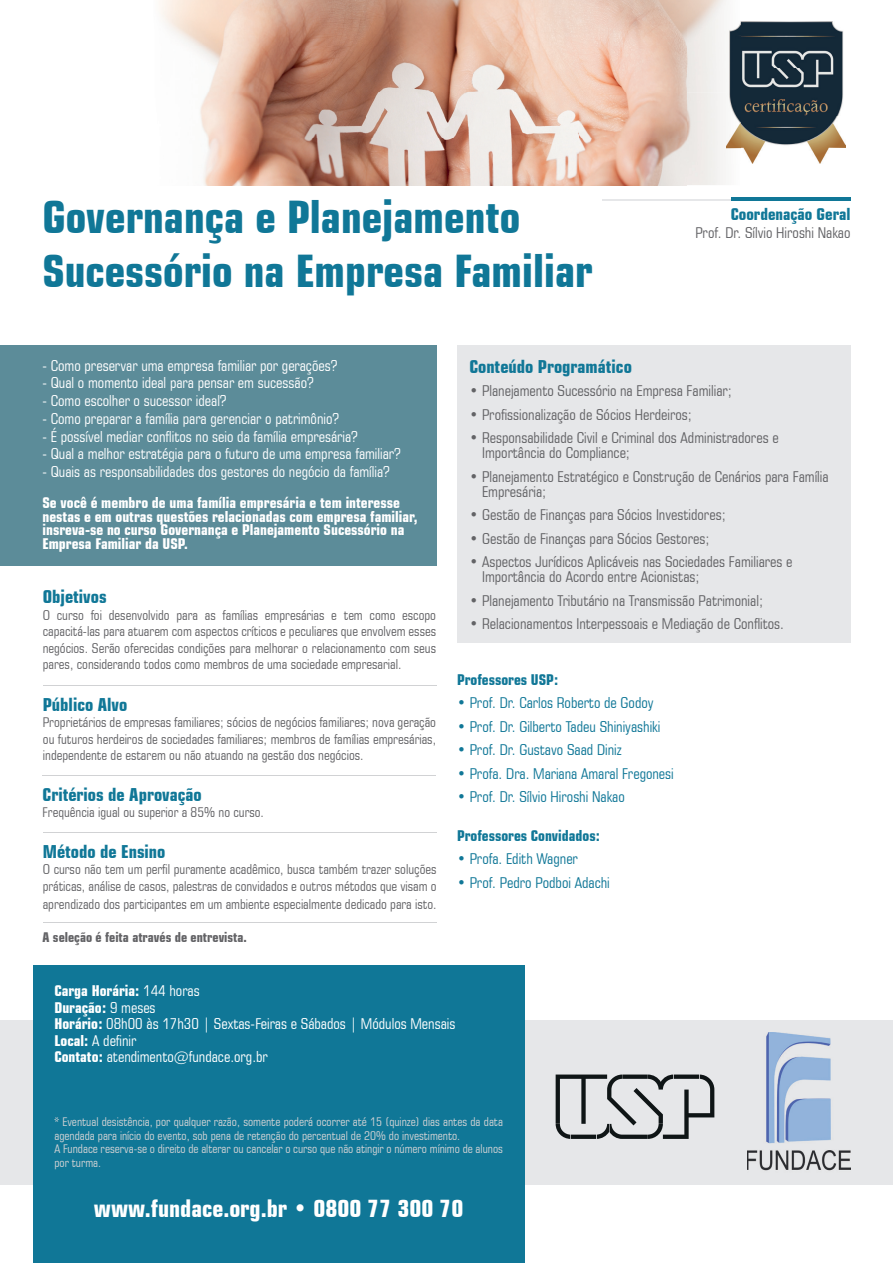
<style>
.page{position:relative;width:893px;height:1263px;background:#fff}
.page>*{position:absolute;margin:0;border:0;box-sizing:border-box;transform-origin:0 0}
.t1{font:700 condensed 45px/54px "Square 721 BT";color:#107797}
.t2{font:700 condensed 24px "Square 721 BT";color:#fff}
.t3{font:700 condensed 18px "Square 721 BT";color:#107797}
.t4{font:700 condensed 16.5px "Square 721 BT";color:#107797}
.t5{font:condensed 15px/15px "Square 721 BT";color:#636366}
.t6{font:condensed 15px/16.5px "Square 721 BT";color:#fff}
.t7{font:condensed 15px "Square 721 BT";color:#107797}
.t8{font:700 condensed 15px/13.5px "Square 721 BT";color:#fff}
.t9{font:700 condensed 15px "Square 721 BT";color:#107797}
.t10{font:condensed 13.5px/16.5px "Square 721 BT";color:#636366;text-align:justify}
.t11{font:700 condensed 13.5px "Square 721 BT";color:#636366}
.t12{font:condensed 12px/13.5px "Square 721 BT";color:#d1d2d4}
.s1{font-weight:700}
</style>
<div class="page">
<div style="left:0;top:1020px;width:893px;height:165px;background:#e6e7e9"></div>
<div style="left:33px;top:965px;width:491px;height:298px;background:#107797"></div>
<div style="left:457px;top:346px;width:393px;height:297px;background:#e6e7e9"></div>
<div style="left:0;top:346px;width:436px;height:220px;background:#5c8c99"></div>
<img style="left:747px;top:1032px;width:103px;height:139px">
<hr style="left:43px;top:775px;width:393px;height:1px;background:#d1d2d4">
<hr style="left:43px;top:685px;width:393px;height:1px;background:#d1d2d4">
<hr style="left:43px;top:832px;width:393px;height:1px;background:#d1d2d4">
<hr style="left:43px;top:922px;width:393px;height:1px;background:#d1d2d4">
<img style="left:159px;top:0;width:568px;height:185px">
<hr style="left:602px;top:200px;width:179px;height:1px;background:#e6e7e9">
<hr style="left:731px;top:197px;width:119px;height:4px;background:#107797">
<svg style="left:556px;top:1074px;width:158px;height:65px"></svg>
<img style="left:726px;top:22px;width:120px;height:141px">
<h1 class="t1" style="left:42px;top:190px;width:552px">Governança e Planejamento<br>Sucessório na Empresa Familiar</h1>
<p class="t4" style="left:731px;top:204px;width:121px">Coordenação Geral</p>
<p class="t5" style="left:695px;top:225px;width:156px">Prof. Dr. Sílvio Hiroshi Nakao</p>
<p class="t6" style="left:43px;top:357px;width:296px">- Como preservar uma empresa familiar por gerações?</p>
<p class="t6" style="left:43px;top:375px;width:273px">- Qual o momento ideal para pensar em sucessão?</p>
<p class="t6" style="left:43px;top:392px;width:186px">- Como escolher o sucessor ideal?</p>
<p class="t6" style="left:43px;top:410px;width:298px">- Como preparar a família para gerenciar o patrimônio?</p>
<p class="t6" style="left:43px;top:428px;width:317px">- É possível mediar conflitos no seio da família empresária?</p>
<p class="t6" style="left:43px;top:446px;width:360px">- Qual a melhor estratégia para o futuro de uma empresa familiar?</p>
<p class="t6" style="left:43px;top:463px;width:349px">- Quais as responsabilidades dos gestores do negócio da família?</p>
<p class="t8" style="left:43px;top:496px;width:376px">Se você é membro de uma família empresária e tem interesse nestas e em outras questões relacionadas com empresa familiar, insreva-se no curso Governança e Planejamento Sucessório na Empresa Familiar da USP.</p>
<h3 class="t3" style="left:43px;top:586px;width:65px">Objetivos</h3>
<p class="t10" style="left:43px;top:607px;width:395px">O curso foi desenvolvido para as famílias empresárias e tem como escopo capacitá-las para atuarem com aspectos críticos e peculiares que envolvem esses negócios. Serão oferecidas condições para melhorar o relacionamento com seus pares, considerando todos como membros de uma sociedade empresarial.</p>
<h3 class="t3" style="left:43px;top:693px;width:86px">Público Alvo</h3>
<p class="t10" style="left:43px;top:714px;width:395px">Proprietários de empresas familiares; sócios de negócios familiares; nova geração ou futuros herdeiros de sociedades familiares; membros de famílias empresárias, independente de estarem ou não atuando na gestão dos negócios.</p>
<h3 class="t3" style="left:43px;top:783px;width:161px">Critérios de Aprovação</h3>
<p class="t10" style="left:43px;top:804px;width:223px">Frequência igual ou superior a 85% no curso.</p>
<h3 class="t3" style="left:43px;top:840px;width:124px">Método de Ensino</h3>
<p class="t10" style="left:43px;top:861px;width:395px">O curso não tem um perfil puramente acadêmico, busca também trazer soluções práticas, análise de casos, palestras de convidados e outros métodos que visam o</p>
<p class="t10" style="left:43px;top:895px;width:395px">aprendizado dos participantes em um ambiente especialmente dedicado para isto.</p>
<p class="t11" style="left:43px;top:929px;width:206px">A seleção é feita através de entrevista.</p>
<h3 class="t3" style="left:469px;top:355px;width:164px">Conteúdo Programático</h3>
<p class="t5" style="left:469px;top:383px;width:264px">• Planejamento Sucessório na Empresa Familiar;</p>
<p class="t5" style="left:469px;top:407px;width:224px">• Profissionalização de Sócios Herdeiros;</p>
<p class="t5" style="left:482px;top:430px;width:298px;text-indent:-13px">• Responsabilidade Civil e Criminal dos Administradores e<br>Importância do Compliance;</p>
<p class="t5" style="left:482px;top:469px;width:348px;text-indent:-13px">• Planejamento Estratégico e Construção de Cenários para Família<br>Empresária;</p>
<p class="t5" style="left:469px;top:507px;width:258px">• Gestão de Finanças para Sócios Investidores;</p>
<p class="t5" style="left:469px;top:531px;width:242px">• Gestão de Finanças para Sócios Gestores;</p>
<p class="t5" style="left:482px;top:554px;width:312px;text-indent:-13px">• Aspectos Jurídicos Aplicáveis nas Sociedades Familiares e<br>Importância do Acordo entre Acionistas;</p>
<p class="t5" style="left:469px;top:593px;width:295px">• Planejamento Tributário na Transmissão Patrimonial;</p>
<p class="t5" style="left:469px;top:616px;width:316px">• Relacionamentos Interpessoais e Mediação de Conflitos.</p>
<p class="t9" style="left:457px;top:670px;width:103px">Professores USP:</p>
<p class="t7" style="left:457px;top:694px;width:198px">• Prof. Dr. Carlos Roberto de Godoy</p>
<p class="t7" style="left:457px;top:717px;width:205px">• Prof. Dr. Gilberto Tadeu Shiniyashiki</p>
<p class="t7" style="left:457px;top:741px;width:166px">• Prof. Dr. Gustavo Saad Diniz</p>
<p class="t7" style="left:457px;top:764px;width:218px">• Profa. Dra. Mariana Amaral Fregonesi</p>
<p class="t7" style="left:457px;top:788px;width:169px">• Prof. Dr. Sílvio Hiroshi Nakao</p>
<p class="t9" style="left:457px;top:826px;width:144px">Professores Convidados:</p>
<p class="t7" style="left:457px;top:850px;width:122px">• Profa. Edith Wagner</p>
<p class="t7" style="left:457px;top:873px;width:154px">• Prof. Pedro Podboi Adachi</p>
<p class="t6" style="left:54px;top:982px;width:402px"><span class="s1">Carga Horária:</span> 144 horas<br><span class="s1">Duração:</span> 9 meses<br><span class="s1">Horário:</span> 08h00 às 17h30 | Sextas-Feiras e Sábados | Módulos Mensais <span class="s1">Local:</span> A definir<br><span class="s1">Contato:</span> atendimento@fundace.org.br</p>
<p class="t12" style="left:54px;top:1115px;width:450px">* Eventual desistência, por qualquer razão, somente poderá ocorrer até 15 (quinze) dias antes da data agendada para início do evento, sob pena de retenção do percentual de 20% do investimento.<br>A Fundace reserva-se o direito de alterar ou cancelar o curso que não atingir o número mínimo de alunos por turma.</p>
<h2 class="t2" style="left:94px;top:1194px;width:371px">www.fundace.org.br • 0800 77 300 70</h2>
</div>
